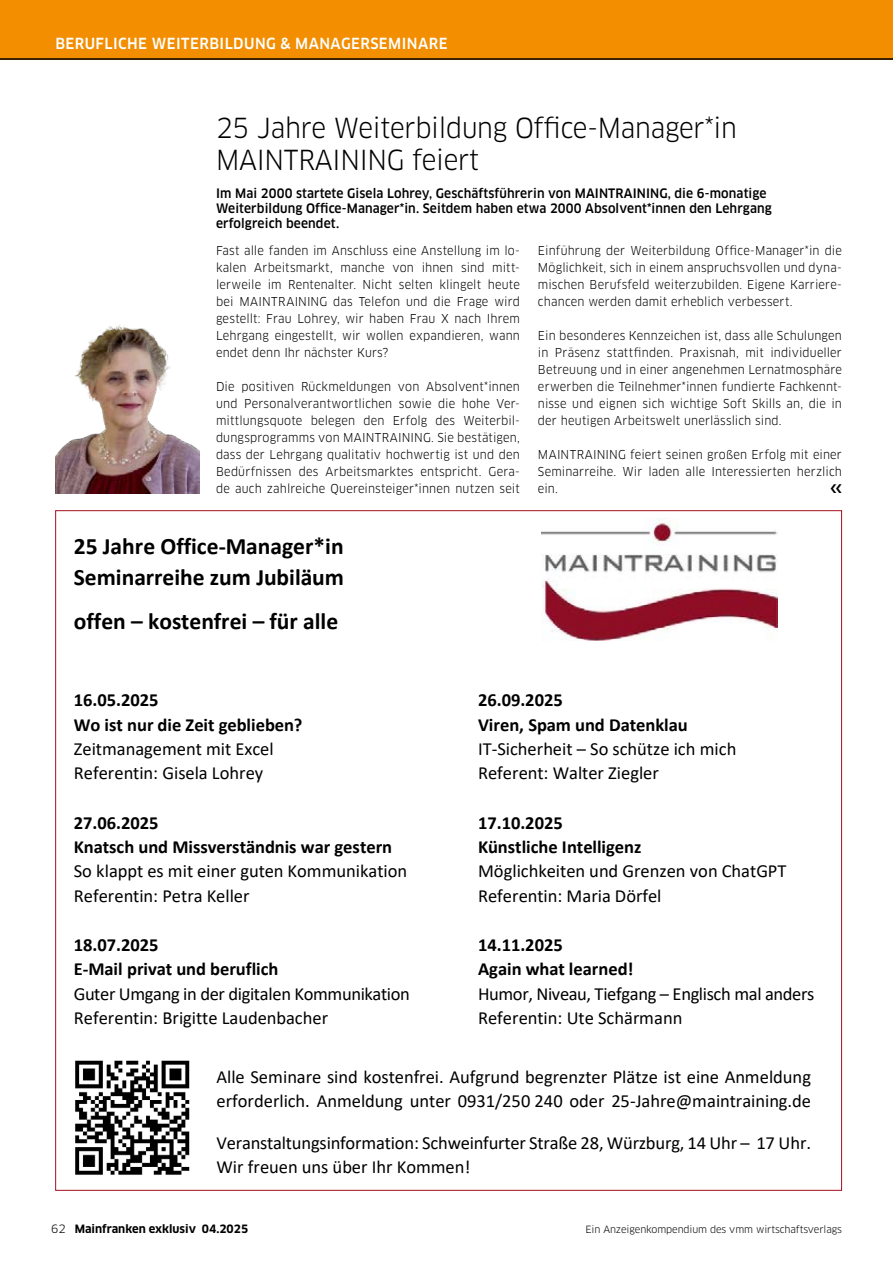
<style>
.page{position:relative;width:893px;height:1263px;background:#fff}
.page>*{position:absolute;margin:0;border:0;box-sizing:border-box;transform-origin:0 0}
.EXKLUSIV_-_Head_klein{font:27px/31.5px "Clan OT";letter-spacing:-.01em;color:#000;scale:.95 1}
.t1{font:700 23.55px/30.9px "Calibri";color:#000}
.t2{font:18.45px/24.3px "Calibri";color:#000}
.EXKLUSIV_-_Rubrik{font:500 15px "Clan OT";letter-spacing:.03em;color:#fff;scale:.95 1}
.EXKLUSIV_-_Vorspann{font:500 12.75px/15.3px "Clan OT";letter-spacing:.01em;color:#000;scale:.95 1}
.EXKLUSIV_-_Fliesstext{font:12px/17px "Clan OT";letter-spacing:.01em;color:#000;text-align:justify;scale:.95 1}
.t3{font:700 11.25px "Clan OT";color:#000}
.t4{font:9.75px "Clan OT";letter-spacing:-.01em;color:#000}
.s1{font-weight:700}
.s2{font-weight:400}
</style>
<div class="page">
<div style="left:0;top:0;width:893px;height:60px;background:#f28e00"></div>
<hr style="left:0;top:58px;width:893px;height:2px;background:#000">
<img style="left:75px;top:1060px;width:115px;height:115px">
<img style="left:55px;top:324px;width:144px;height:169px">
<img style="left:541px;top:520px;width:236px;height:121px">
<p class="EXKLUSIV_-_Rubrik" style="left:55px;top:35px;width:414px">BERUFLICHE WEITERBILDUNG &amp; MANAGERSEMINARE</p>
<p class="EXKLUSIV_-_Head_klein" style="left:216px;top:113px;width:550px">25 Jahre Weiterbildung Office-Manager*in<br>MAINTRAINING feiert</p>
<p class="EXKLUSIV_-_Vorspann" style="left:216px;top:186px;width:587px">Im Mai 2000 startete Gisela Lohrey, Geschäftsführerin von MAINTRAINING, die 6-monatige<br>Weiterbildung Office-Manager*in. Seitdem haben etwa 2000 Absolvent*innen den Lehrgang erfolgreich beendet.</p>
<p class="EXKLUSIV_-_Fliesstext" style="left:216px;top:242px;width:321px">Fast alle fanden im Anschluss eine Anstellung im lo&shy;kalen Arbeitsmarkt, manche von ihnen sind mitt&shy;lerweile im Rentenalter. Nicht selten klingelt heute bei MAINTRAINING das Telefon und die Frage wird gestellt: Frau Lohrey, wir haben Frau X nach Ihrem Lehrgang eingestellt, wir wollen expandieren, wann endet denn Ihr nächster Kurs?</p>
<p class="EXKLUSIV_-_Fliesstext" style="left:216px;top:378px;width:321px">Die positiven Rückmeldungen von Absolvent*innen und Personalverantwortlichen sowie die hohe Ver&shy;mittlungsquote belegen den Erfolg des Weiterbil&shy;dungsprogramms von MAINTRAINING. Sie bestätigen, dass der Lehrgang qualitativ hochwertig ist und den Bedürfnissen des Arbeitsmarktes entspricht. Gera&shy;de auch zahlreiche Quereinsteiger*innen nutzen seit</p>
<p class="EXKLUSIV_-_Fliesstext" style="left:538px;top:242px;width:321px">Einführung der Weiterbildung Office-Manager*in die Möglichkeit, sich in einem anspruchsvollen und dyna&shy;mischen Berufsfeld weiterzubilden. Eigene Karriere&shy;chancen werden damit erheblich verbessert.</p>
<p class="EXKLUSIV_-_Fliesstext" style="left:538px;top:327px;width:321px">Ein besonderes Kennzeichen ist, dass alle Schulungen in Präsenz stattfinden. Praxisnah, mit individueller Betreuung und in einer angenehmen Lernatmosphäre erwerben die Teilnehmer*innen fundierte Fachkennt&shy;nisse und eignen sich wichtige Soft Skills an, die in der heutigen Arbeitswelt unerlässlich sind.</p>
<p class="EXKLUSIV_-_Fliesstext" style="left:538px;top:446px;width:321px">MAINTRAINING feiert seinen großen Erfolg mit einer Seminarreihe. Wir laden alle Interessierten herzlich ein.</p>
<p class="t1" style="left:74px;top:530px;width:272px">25 Jahre Office-Manager*in<br>Seminarreihe zum Jubiläum</p>
<p class="t1" style="left:74px;top:605px;width:266px">offen – kostenfrei – für alle</p>
<p class="t2" style="left:74px;top:687px;width:230px"><span class="s1">16.05.2025<br>Wo ist nur die Zeit geblieben?<br></span>Zeitmanagement mit Excel<br>Referentin: Gisela Lohrey</p>
<p class="t2" style="left:74px;top:810px;width:335px"><span class="s1">27.06.2025<br>Knatsch und Missverständnis war gestern<br></span>So klappt es mit einer guten Kommunikation<br>Referentin: Petra Keller</p>
<p class="t2" style="left:74px;top:932px;width:338px"><span class="s1">18.07.2025<br>E-Mail privat und beruflich<br></span>Guter Umgang in der digitalen Kommunikation<br>Referentin: Brigitte Laudenbacher</p>
<p class="t2" style="left:478px;top:687px;width:260px"><span class="s1">26.09.2025<br>Viren, Spam und Datenklau<br></span>IT-Sicherheit – So schütze ich mich<br>Referent: Walter Ziegler</p>
<p class="t2" style="left:478px;top:810px;width:310px"><span class="s1">17.10.2025<br>Künstliche Intelligenz<br></span>Möglichkeiten und Grenzen von ChatGPT<br>Referentin: Maria Dörfel</p>
<p class="t2" style="left:478px;top:932px;width:338px"><span class="s1">14.11.2025<br>Again what learned!<br></span>Humor, Niveau, Tiefgang – Englisch mal anders<br>Referentin: Ute Schärmann</p>
<p class="t2" style="left:216px;top:1064px;width:596px">Alle Seminare sind kostenfrei. Aufgrund begrenzter Plätze ist eine Anmeldung erforderlich. Anmeldung unter 0931/250 240 oder 25-Jahre@maintraining.de</p>
<p class="t2" style="left:216px;top:1130px;width:596px">Veranstaltungsinformation: Schweinfurter Straße 28, Würzburg, 14 Uhr – 17 Uhr.<br>Wir freuen uns über Ihr Kommen!</p>
<p class="t3" style="left:51px;top:1222px;width:199px"><span class="s2">62</span> Mainfranken exklusiv 04.2025</p>
<p class="t4" style="left:585px;top:1223px;width:258px">Ein Anzeigenkompendium des vmm wirtschaftsverlags</p>
</div>
